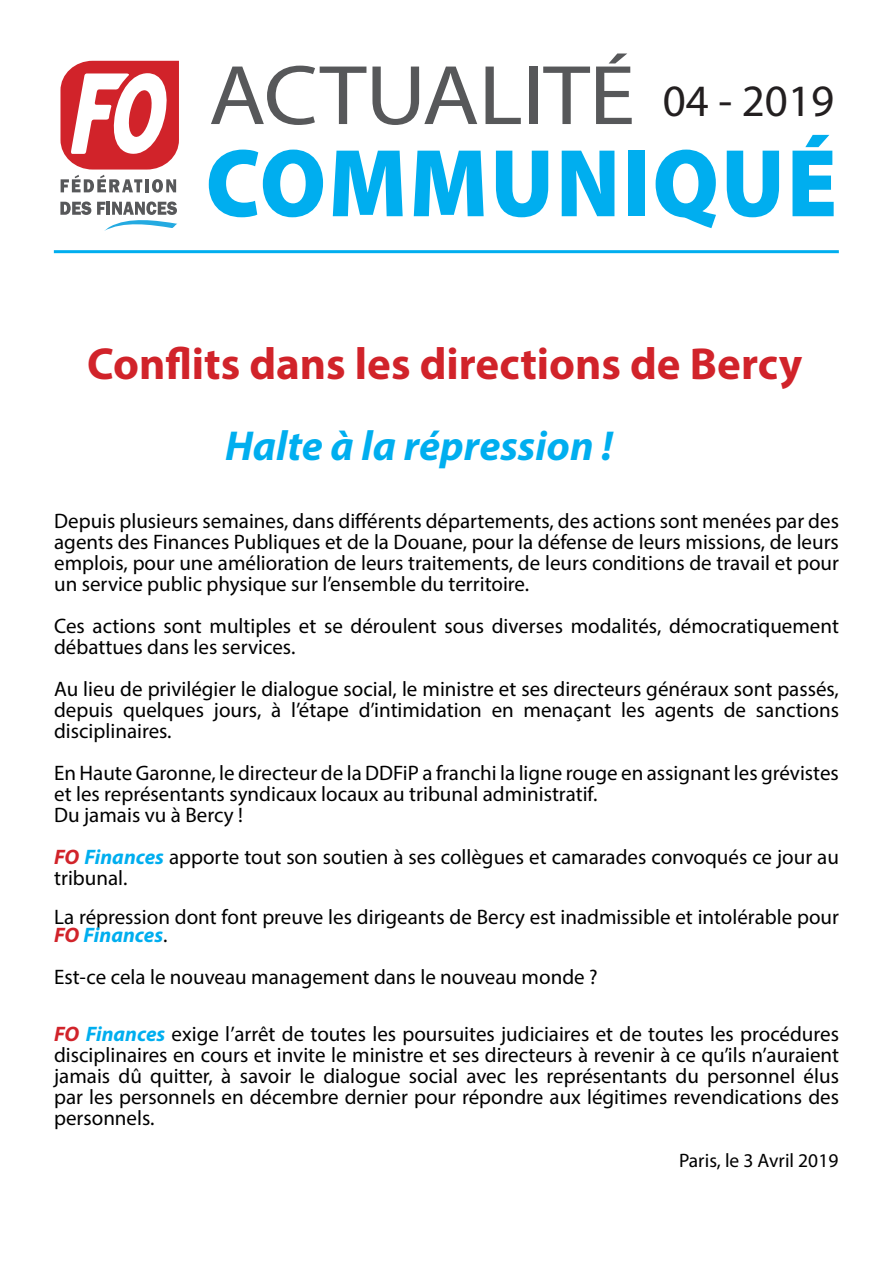
<style>
.page{position:relative;width:893px;height:1263px;background:#fff}
.page>*{position:absolute;margin:0;border:0;box-sizing:border-box;transform-origin:0 0}
.Sans_interligne{font:700 45px "Myriad Pro";color:#d1232a}
.t1{font:45px "Myriad Pro";color:#231f20}
.t2{font:italic 700 42px "Myriad Pro";color:#00aeef}
.Sans_interligne-2{font:21px/21px "Myriad Pro";color:#000}
.Sans_interligne-3{font:19.5px "Myriad Pro";color:#000}
.s1{font-weight:700;font-style:italic;color:#d1232a}
.s2{font-weight:700;font-style:italic;color:#00aeef}
</style>
<div class="page">
<svg style="left:211px;top:66px;width:155px;height:59px"></svg>
<svg style="left:372px;top:67px;width:105px;height:58px"></svg>
<svg style="left:485px;top:67px;width:36px;height:57px"></svg>
<div style="left:529px;top:67px;width:8px;height:57px;background:#57585a"></div>
<svg style="left:543px;top:67px;width:47px;height:57px"></svg>
<svg style="left:596px;top:54px;width:36px;height:70px"></svg>
<svg style="left:209px;top:150px;width:114px;height:67px"></svg>
<svg style="left:333px;top:151px;width:70px;height:65px"></svg>
<svg style="left:414px;top:151px;width:70px;height:65px"></svg>
<svg style="left:496px;top:151px;width:52px;height:66px"></svg>
<svg style="left:562px;top:151px;width:52px;height:65px"></svg>
<div style="left:628px;top:151px;width:17px;height:65px;background:#00aeef"></div>
<svg style="left:656px;top:150px;width:60px;height:78px"></svg>
<svg style="left:727px;top:151px;width:52px;height:66px"></svg>
<svg style="left:792px;top:135px;width:42px;height:81px"></svg>
<hr style="left:54px;top:250px;width:785px;height:3px;background:#00aeef">
<svg style="left:60px;top:61px;width:119px;height:132px"></svg>
<svg style="left:60px;top:201px;width:31px;height:14px"></svg>
<svg style="left:97px;top:201px;width:80px;height:30px"></svg>
<p class="t1" style="left:663px;top:73px;width:173px">04 - 2019</p>
<p class="Sans_interligne" style="left:87px;top:335px;width:717px">Conflits dans les directions de Bercy</p>
<p class="t2" style="left:225px;top:418px;width:389px">Halte à la répression !</p>
<p class="Sans_interligne-2" style="left:54px;top:510px;width:786px;text-align:justify">Depuis plusieurs semaines, dans différents départements, des actions sont menées par des agents des Finances Publiques et de la Douane, pour la défense de leurs missions, de leurs emplois, pour une amélioration de leurs traitements, de leurs conditions de travail et pour un service public physique sur l’ensemble du territoire.</p>
<p class="Sans_interligne-2" style="left:54px;top:615px;width:786px">Ces actions sont multiples et se déroulent sous diverses modalités, démocratiquement débattues dans les services.</p>
<p class="Sans_interligne-2" style="left:54px;top:678px;width:786px;text-align:justify">Au lieu de privilégier le dialogue social, le ministre et ses directeurs généraux sont passés, depuis quelques jours, à l’étape d’intimidation en menaçant les agents de sanctions disciplinaires.</p>
<p class="Sans_interligne-2" style="left:54px;top:762px;width:786px">En Haute Garonne, le directeur de la DDFiP a franchi la ligne rouge en assignant les grévistes et les représentants syndicaux locaux au tribunal administratif.</p>
<p class="Sans_interligne-2" style="left:54px;top:804px;width:190px">Du jamais vu à Bercy !</p>
<p class="Sans_interligne-2" style="left:54px;top:846px;width:786px"><span class="s1">FO</span> <span class="s2">Finances</span> apporte tout son soutien à ses collègues et camarades convoqués ce jour au tribunal.</p>
<p class="Sans_interligne-2" style="left:54px;top:908px;width:786px;line-height:18px">La répression dont font preuve les dirigeants de Bercy est inadmissible et intolérable pour<br><span class="s1">FO</span> <span class="s2">Finances</span>.</p>
<p class="Sans_interligne-2" style="left:54px;top:966px;width:545px">Est-ce cela le nouveau management dans le nouveau monde ?</p>
<p class="Sans_interligne-2" style="left:54px;top:1023px;width:786px;text-align:justify"><span class="s1">FO</span> <span class="s2">Finances</span> exige l’arrêt de toutes les poursuites judiciaires et de toutes les procédures disciplinaires en cours et invite le ministre et ses directeurs à revenir à ce qu’ils n’auraient jamais dû quitter, à savoir le dialogue social avec les représentants du personnel élus par les personnels en décembre dernier pour répondre aux légitimes revendications des personnels.</p>
<p class="Sans_interligne-3" style="left:679px;top:1149px;width:161px">Paris, le 3 Avril 2019</p>
</div>
